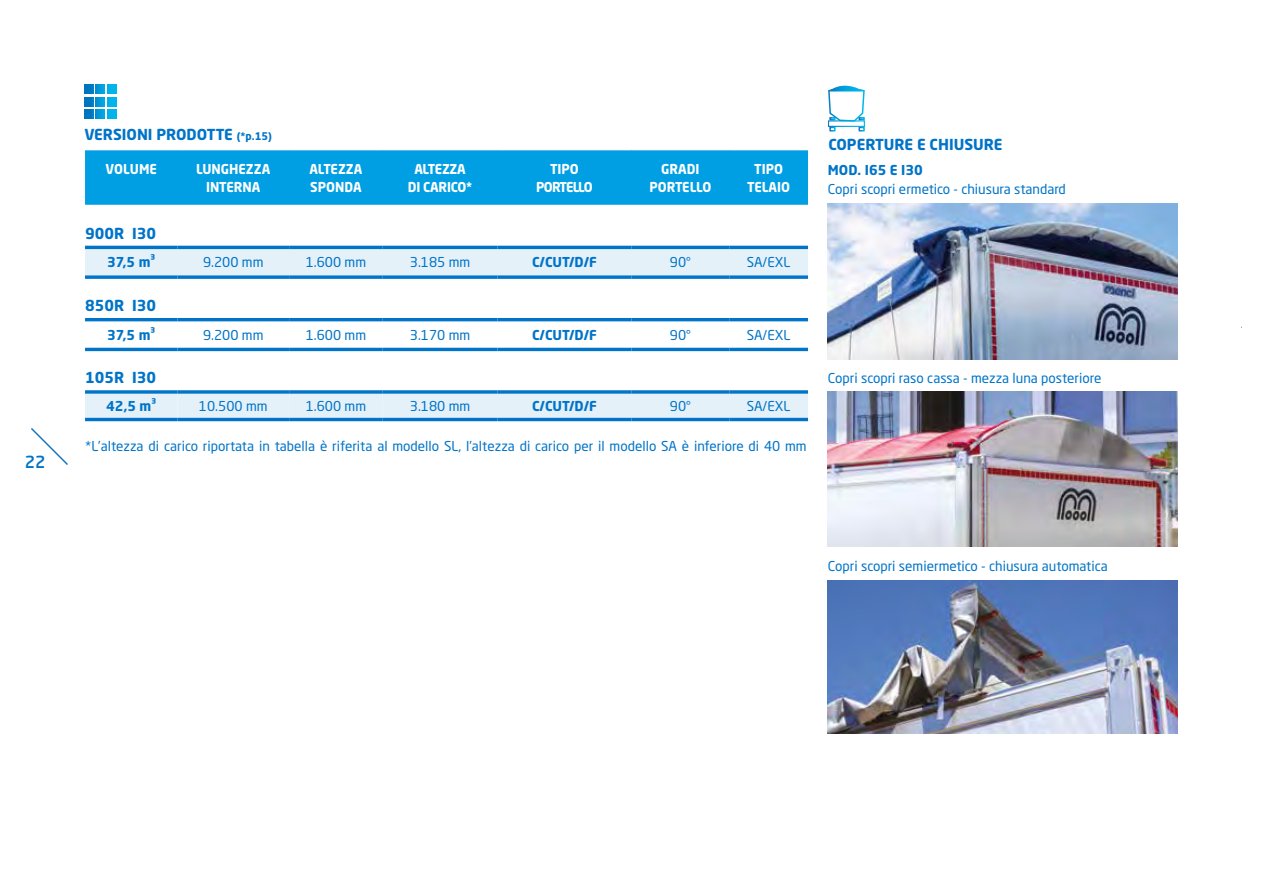
<style>
.page{position:relative;width:1263px;height:893px;background:#fff}
.page>*{position:absolute;margin:0;border:0;box-sizing:border-box;transform-origin:0 0}
.t1{font:500 16.5px "Neo Sans W1 G";color:#0074c8}
.t2{font:700 15px "Neo Sans W1 G";color:#0074c8}
.t3{font:13.5px "Neo Sans W1 G";color:#0074c8}
.t4{font:700 13.5px/18px "Neo Sans W1 G";color:#fff;text-align:center;scale:.95 1}
.t5{font:700 13.5px "Neo Sans W1 G";color:#0074c8}
.t6{font:700 13.5px/18px "Neo Sans W1 G";letter-spacing:-.02em;color:#fff;text-align:center;scale:.95 1}
.t7{font:700 13.5px/18px "Neo Sans W1 G";letter-spacing:-.06em;color:#fff;text-align:center;scale:.95 1}
.s1{font-size:10.5px}
</style>
<div class="page">
<svg style="left:31px;top:428px;width:37px;height:37px"></svg>
<svg style="left:828px;top:85px;width:37px;height:47px"></svg>
<div style="left:828px;top:120px;width:37px;height:7px;border:1px solid #fff"></div>
<img style="left:828px;top:392px;width:350px;height:155px">
<img style="left:828px;top:581px;width:350px;height:153px">
<img style="left:828px;top:204px;width:349px;height:155px">
<svg style="left:84px;top:85px;width:32px;height:34px"></svg>
<div style="left:85px;top:150px;width:723px;height:55px;background:#009ee3"></div>
<svg style="left:85px;top:245px;width:723px;height:1px"></svg>
<svg style="left:85px;top:249px;width:723px;height:169px"></svg>
<svg style="left:85px;top:321px;width:298px;height:27px"></svg>
<div style="left:85px;top:394px;width:298px;height:24px;background:#e5f1f9"></div>
<hr style="left:85px;top:246px;width:92px;height:3px;background:#0074c8">
<hr style="left:177px;top:246px;width:112px;height:3px;background:#0074c8">
<hr style="left:289px;top:246px;width:94px;height:3px;background:#0074c8">
<hr style="left:383px;top:246px;width:114px;height:3px;background:#0074c8">
<hr style="left:497px;top:246px;width:134px;height:3px;background:#0074c8">
<hr style="left:631px;top:246px;width:98px;height:3px;background:#0074c8">
<hr style="left:729px;top:246px;width:79px;height:3px;background:#0074c8">
<svg style="left:85px;top:275px;width:92px;height:4px"></svg>
<svg style="left:177px;top:275px;width:112px;height:4px"></svg>
<svg style="left:289px;top:275px;width:94px;height:4px"></svg>
<svg style="left:383px;top:275px;width:114px;height:4px"></svg>
<svg style="left:497px;top:275px;width:134px;height:4px"></svg>
<svg style="left:631px;top:275px;width:98px;height:4px"></svg>
<svg style="left:729px;top:275px;width:79px;height:4px"></svg>
<hr style="left:85px;top:318px;width:92px;height:3px;background:#0074c8">
<hr style="left:177px;top:318px;width:112px;height:3px;background:#0074c8">
<hr style="left:289px;top:318px;width:94px;height:3px;background:#0074c8">
<hr style="left:383px;top:318px;width:114px;height:3px;background:#0074c8">
<hr style="left:497px;top:318px;width:134px;height:3px;background:#0074c8">
<hr style="left:631px;top:318px;width:98px;height:3px;background:#0074c8">
<hr style="left:729px;top:318px;width:79px;height:3px;background:#0074c8">
<hr style="left:85px;top:348px;width:92px;height:3px;background:#0074c8">
<hr style="left:177px;top:348px;width:112px;height:3px;background:#0074c8">
<hr style="left:289px;top:348px;width:94px;height:3px;background:#0074c8">
<hr style="left:383px;top:348px;width:114px;height:3px;background:#0074c8">
<hr style="left:497px;top:348px;width:134px;height:3px;background:#0074c8">
<hr style="left:631px;top:348px;width:98px;height:3px;background:#0074c8">
<hr style="left:729px;top:348px;width:79px;height:3px;background:#0074c8">
<svg style="left:85px;top:390px;width:92px;height:4px"></svg>
<svg style="left:177px;top:390px;width:112px;height:4px"></svg>
<svg style="left:289px;top:390px;width:94px;height:4px"></svg>
<svg style="left:383px;top:390px;width:114px;height:4px"></svg>
<svg style="left:497px;top:390px;width:134px;height:4px"></svg>
<svg style="left:631px;top:390px;width:98px;height:4px"></svg>
<svg style="left:729px;top:390px;width:79px;height:4px"></svg>
<hr style="left:85px;top:418px;width:92px;height:3px;background:#0074c8">
<hr style="left:177px;top:418px;width:112px;height:3px;background:#0074c8">
<hr style="left:289px;top:418px;width:94px;height:3px;background:#0074c8">
<hr style="left:383px;top:418px;width:114px;height:3px;background:#0074c8">
<hr style="left:497px;top:418px;width:134px;height:3px;background:#0074c8">
<hr style="left:631px;top:418px;width:98px;height:3px;background:#0074c8">
<hr style="left:729px;top:418px;width:79px;height:3px;background:#0074c8">
<p class="t1" style="left:25px;top:451px;width:22px">22</p>
<p class="t2" style="left:84px;top:125px;width:189px">VERSIONI PRODOTTE <span class="s1">(*p.15)</span></p>
<p class="t4" style="left:105px;top:159px;width:56px">VOLUME</p>
<p class="t4" style="left:196px;top:159px;width:80px">LUNGHEZZA<br>INTERNA</p>
<p class="t4" style="left:309px;top:159px;width:57px;text-align:left">ALTEZZA<br>SPONDA</p>
<p class="t6" style="left:408px;top:159px;width:69px">ALTEZZA<br>DI CARICO*</p>
<p class="t7" style="left:536px;top:159px;width:61px">TIPO<br>PORTELLO</p>
<p class="t4" style="left:649px;top:159px;width:67px">GRADI<br>PORTELLO</p>
<p class="t4" style="left:747px;top:159px;width:47px">TIPO<br>TELAIO</p>
<p class="t2" style="left:85px;top:224px;width:73px">900R I30</p>
<p class="t5" style="left:107px;top:254px;width:50px">37,5 m³</p>
<p class="t3" style="left:203px;top:254px;width:62px">9.200 mm</p>
<p class="t3" style="left:306px;top:254px;width:62px">1.600 mm</p>
<p class="t3" style="left:410px;top:254px;width:62px">3.185 mm</p>
<p class="t5" style="left:532px;top:254px;width:67px">C/CUT/D/F</p>
<p class="t3" style="left:670px;top:254px;width:22px">90°</p>
<p class="t3" style="left:747px;top:254px;width:45px">SA/EXL</p>
<p class="t2" style="left:85px;top:296px;width:73px">850R I30</p>
<p class="t5" style="left:107px;top:326px;width:50px">37,5 m³</p>
<p class="t3" style="left:203px;top:326px;width:62px">9.200 mm</p>
<p class="t3" style="left:306px;top:326px;width:62px">1.600 mm</p>
<p class="t3" style="left:410px;top:326px;width:62px">3.170 mm</p>
<p class="t5" style="left:532px;top:326px;width:67px">C/CUT/D/F</p>
<p class="t3" style="left:670px;top:326px;width:22px">90°</p>
<p class="t3" style="left:747px;top:326px;width:45px">SA/EXL</p>
<p class="t2" style="left:85px;top:368px;width:73px">105R I30</p>
<p class="t5" style="left:106px;top:397px;width:51px">42,5 m³</p>
<p class="t3" style="left:199px;top:398px;width:70px">10.500 mm</p>
<p class="t3" style="left:306px;top:398px;width:62px">1.600 mm</p>
<p class="t3" style="left:410px;top:398px;width:62px">3.180 mm</p>
<p class="t5" style="left:532px;top:397px;width:67px">C/CUT/D/F</p>
<p class="t3" style="left:670px;top:398px;width:22px">90°</p>
<p class="t3" style="left:747px;top:398px;width:45px">SA/EXL</p>
<p class="t3" style="left:85px;top:438px;width:723px">*L’altezza di carico riportata in tabella è riferita al modello SL, l’altezza di carico per il modello SA è inferiore di 40 mm</p>
<p class="t2" style="left:828px;top:135px;width:175px">COPERTURE E CHIUSURE</p>
<p class="t5" style="left:828px;top:161px;width:96px">MOD. I65 E I30</p>
<p class="t3" style="left:828px;top:180px;width:239px">Copri scopri ermetico - chiusura standard</p>
<p class="t3" style="left:828px;top:370px;width:275px">Copri scopri raso cassa - mezza luna posteriore</p>
<p class="t3" style="left:828px;top:558px;width:281px">Copri scopri semiermetico - chiusura automatica</p>
</div>
